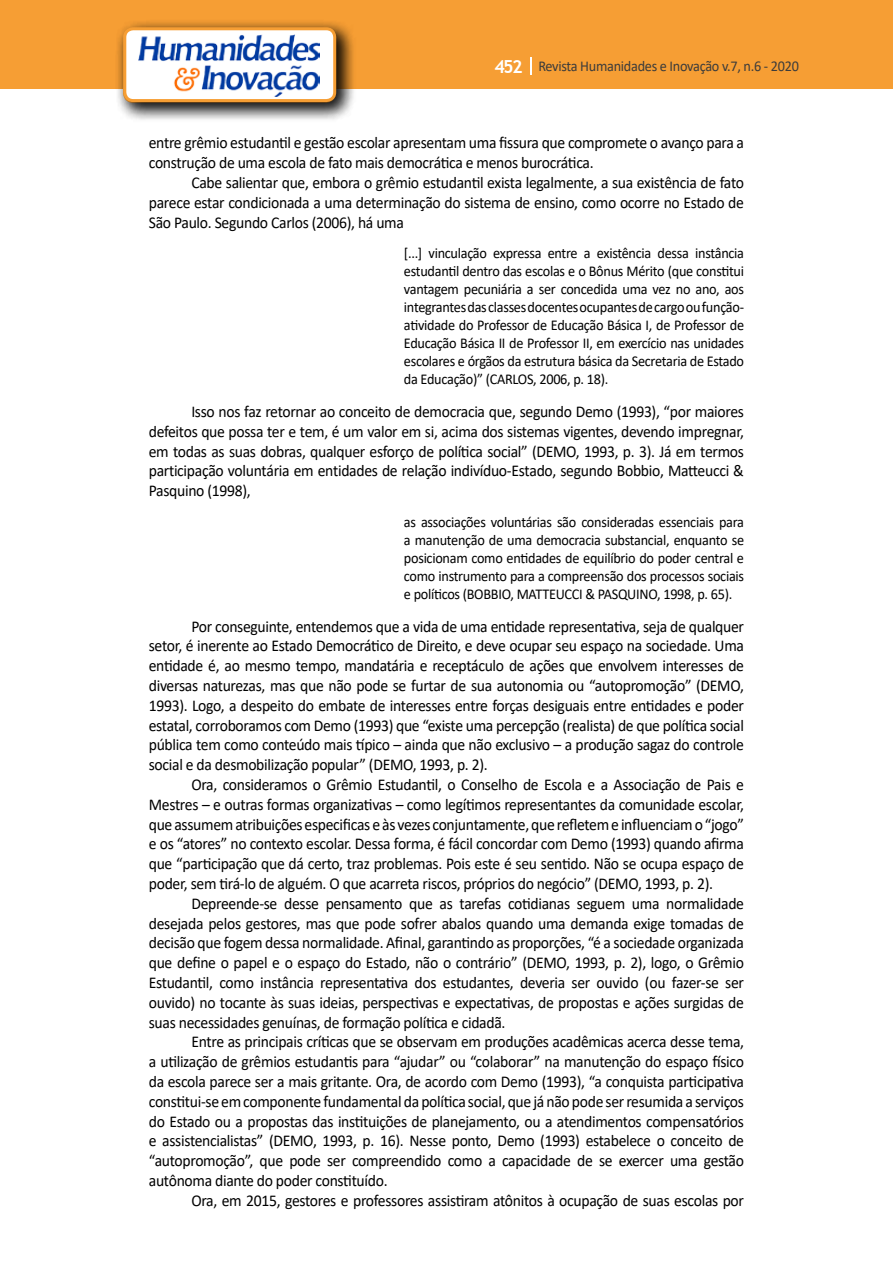
<style>
.page{position:relative;width:893px;height:1263px;background:#fff}
.page>*{position:absolute;margin:0;border:0;box-sizing:border-box;transform-origin:0 0}
.t1{font:16.5px/19.8px "Calibri";letter-spacing:-.02em;color:#000;text-align:justify;scale:.95 1}
.t2{font:15px/18px "Calibri";letter-spacing:-.02em;color:#000;text-align:justify;scale:.95 1}
.t3{font:15px "Calibri";letter-spacing:-.02em;color:#3c3c3b;scale:.95 1}
.s1{font-family:"Trebuchet MS";font-weight:700;font-size:18px;color:#fff}
</style>
<div class="page">
<div style="left:0;top:0;width:893px;height:88px;background:#f69e34"></div>
<svg style="left:530px;top:57px;width:2px;height:18px"></svg>
<div style="left:115px;top:19px;width:241px;height:103px;background:#000;opacity:.75"></div>
<div style="left:125px;top:29px;width:210px;height:72px;background:#fff;border-radius:9px"></div>
<img style="left:139px;top:35px;width:180px;height:62px">
<div style="left:123px;top:27px;width:213px;height:75px;border:3px solid #f69e34;border-radius:9px"></div>
<p class="t3" style="left:495px;top:56px;width:322px"><span class="s1">452</span> Revista Humanidades e Inovação v.7, n.6 - 2020</p>
<p class="t1" style="left:149px;top:133px;width:628px">entre grêmio estudantil e gestão escolar apresentam uma fissura que compromete o avanço para a construção de uma escola de fato mais democrática e menos burocrática.</p>
<p class="t1" style="left:149px;top:172px;width:628px;text-indent:43px">Cabe salientar que, embora o grêmio estudantil exista legalmente, a sua existência de fato parece estar condicionada a uma determinação do sistema de ensino, como ocorre no Estado de São Paulo. Segundo Carlos (2006), há uma</p>
<p class="t2" style="left:404px;top:244px;width:360px">[...] vinculação expressa entre a existência dessa instância estudantil dentro das escolas e o Bônus Mérito (que constitui vantagem pecuniária a ser concedida uma vez no ano, aos integrantes das classes docentes ocupantes de cargo ou função&shy;atividade do Professor de Educação Básica I, de Professor de Educação Básica II de Professor II, em exercício nas unidades escolares e órgãos da estrutura básica da Secretaria de Estado da Educação)” (CARLOS, 2006, p. 18).</p>
<p class="t1" style="left:149px;top:401px;width:628px;text-indent:43px">Isso nos faz retornar ao conceito de democracia que, segundo Demo (1993), “por maiores defeitos que possa ter e tem, é um valor em si, acima dos sistemas vigentes, devendo impregnar, em todas as suas dobras, qualquer esforço de política social” (DEMO, 1993, p. 3). Já em termos participação voluntária em entidades de relação indivíduo-Estado, segundo Bobbio, Matteucci &amp; Pasquino (1998),</p>
<p class="t2" style="left:404px;top:513px;width:359px">as associações voluntárias são consideradas essenciais para a manutenção de uma democracia substancial, enquanto se posicionam como entidades de equilíbrio do poder central e como instrumento para a compreensão dos processos sociais e políticos (BOBBIO, MATTEUCCI &amp; PASQUINO, 1998, p. 65).</p>
<p class="t1" style="left:149px;top:616px;width:628px;text-indent:43px">Por conseguinte, entendemos que a vida de uma entidade representativa, seja de qualquer setor, é inerente ao Estado Democrático de Direito, e deve ocupar seu espaço na sociedade. Uma entidade é, ao mesmo tempo, mandatária e receptáculo de ações que envolvem interesses de diversas naturezas, mas que não pode se furtar de sua autonomia ou “autopromoção” (DEMO, 1993). Logo, a despeito do embate de interesses entre forças desiguais entre entidades e poder estatal, corroboramos com Demo (1993) que “existe uma percepção (realista) de que política social pública tem como conteúdo mais típico – ainda que não exclusivo – a produção sagaz do controle social e da desmobilização popular” (DEMO, 1993, p. 2).</p>
<p class="t1" style="left:149px;top:774px;width:628px;text-indent:43px">Ora, consideramos o Grêmio Estudantil, o Conselho de Escola e a Associação de Pais e Mestres – e outras formas organizativas – como legítimos representantes da comunidade escolar, que assumem atribuições especificas e às vezes conjuntamente, que refletem e influenciam o “jogo” e os “atores” no contexto escolar. Dessa forma, é fácil concordar com Demo (1993) quando afirma que “participação que dá certo, traz problemas. Pois este é seu sentido. Não se ocupa espaço de poder, sem tirá-lo de alguém. O que acarreta riscos, próprios do negócio” (DEMO, 1993, p. 2).</p>
<p class="t1" style="left:149px;top:893px;width:628px;text-indent:43px">Depreende-se desse pensamento que as tarefas cotidianas seguem uma normalidade desejada pelos gestores, mas que pode sofrer abalos quando uma demanda exige tomadas de decisão que fogem dessa normalidade. Afinal, garantindo as proporções, “é a sociedade organizada que define o papel e o espaço do Estado, não o contrário” (DEMO, 1993, p. 2), logo, o Grêmio Estudantil, como instância representativa dos estudantes, deveria ser ouvido (ou fazer-se ser ouvido) no tocante às suas ideias, perspectivas e expectativas, de propostas e ações surgidas de suas necessidades genuínas, de formação política e cidadã.</p>
<p class="t1" style="left:149px;top:1031px;width:628px;text-indent:43px">Entre as principais críticas que se observam em produções acadêmicas acerca desse tema, a utilização de grêmios estudantis para “ajudar” ou “colaborar” na manutenção do espaço físico da escola parece ser a mais gritante. Ora, de acordo com Demo (1993), “a conquista participativa constitui-se em componente fundamental da política social, que já não pode ser resumida a serviços do Estado ou a propostas das instituições de planejamento, ou a atendimentos compensatórios e assistencialistas” (DEMO, 1993, p. 16). Nesse ponto, Demo (1993) estabelece o conceito de “autopromoção”, que pode ser compreendido como a capacidade de se exercer uma gestão autônoma diante do poder constituído.</p>
<p class="t1" style="left:191px;top:1190px;width:583px">Ora, em 2015, gestores e professores assistiram atônitos à ocupação de suas escolas por</p>
</div>
